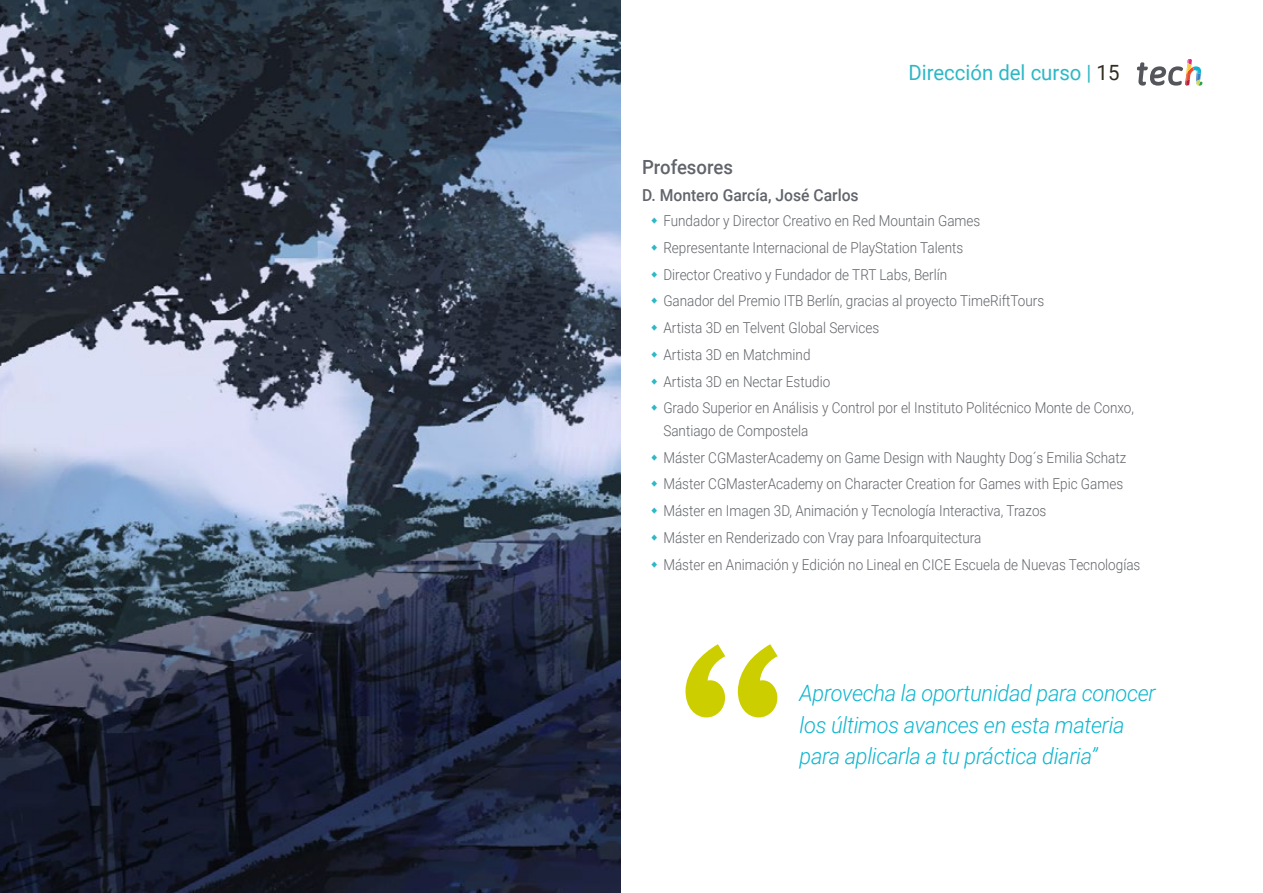
<style>
.page{position:relative;width:1263px;height:893px;background:#fff}
.page>*{position:absolute;margin:0;border:0;box-sizing:border-box;transform-origin:0 0}
.t1{font:italic 300 22.5px/31.5px "Roboto";letter-spacing:-.015em;color:#0fb6cf}
.t2{font:21px "Roboto";color:#2db8c5}
.t3{font:500 19.5px "Roboto";color:#61646a;scale:.95 1}
.t4{font:500 16.5px "Roboto";color:#61646a;scale:.95 1}
.t5{font:300 15px/26.7px "Roboto";color:#61646a;scale:.9 1}
.s1{color:#312e20}
</style>
<div class="page">
<img style="left:0;top:0;width:621px;height:893px">
<svg style="left:1137px;top:59px;width:65px;height:27px"></svg>
<svg style="left:685px;top:644px;width:93px;height:73px"></svg>
<h2 class="t2" style="left:908px;top:57px;width:213px">Dirección del curso | <span class="s1">15</span></h2>
<h3 class="t3" style="left:642px;top:154px;width:97px">Profesores</h3>
<p class="t4" style="left:642px;top:184px;width:229px">D. Montero García, José Carlos</p>
<p class="t5" style="left:663px;top:207px;width:524px">Fundador y Director Creativo en Red Mountain Games<br>Representante Internacional de PlayStation Talents<br>Director Creativo y Fundador de TRT Labs, Berlín<br>Ganador del Premio ITB Berlín, gracias al proyecto TimeRiftTours<br>Artista 3D en Telvent Global Services<br>Artista 3D en Matchmind<br>Artista 3D en Nectar Estudio<br>Grado Superior en Análisis y Control por el Instituto Politécnico Monte de Conxo,</p>
<p class="t5" style="left:663px;top:416px;width:531px">Santiago de Compostela<br>Máster CGMasterAcademy on Game Design with Naughty Dog´s Emilia Schatz Máster CGMasterAcademy on Character Creation for Games with Epic Games Máster en Imagen 3D, Animación y Tecnología Interactiva, Trazos<br>Máster en Renderizado con Vray para Infoarquitectura<br>Máster en Animación y Edición no Lineal en CICE Escuela de Nuevas Tecnologías</p>
<h1 class="t1" style="left:800px;top:677px;width:358px">Aprovecha la oportunidad para conocer los últimos avances en esta materia para aplicarla a tu práctica diaria”</h1>
</div>
